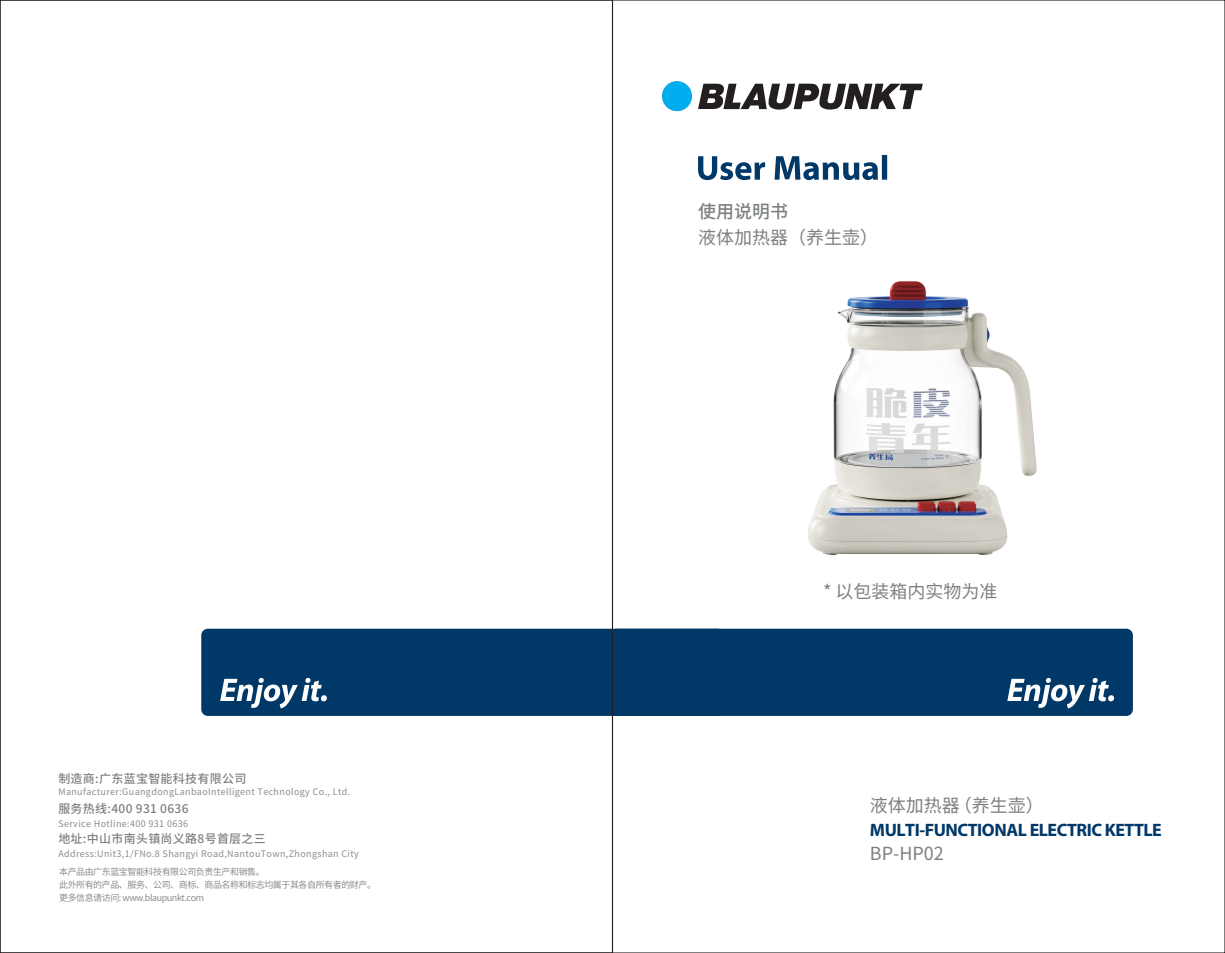
<style>
.page{position:relative;width:1225px;height:953px;background:#fff}
.page>*{position:absolute;margin:0;border:0;box-sizing:border-box;transform-origin:0 0}
.t1{font:700 18px "Myriad Pro";letter-spacing:-.025em;color:#003867}
.t2{font:18px "Source Han Sans CN";color:#7d8083}
.t3{font:18px "Source Han Sans SC";color:#7d8083}
.t4{font:500 18px "Source Han Sans CN";color:#7d8083}
.t5{font:500 12px "Source Han Sans CN";letter-spacing:.025em;color:#7d8083}
.t6{font:9px/18px "Source Han Sans CN";letter-spacing:.04em;color:#8a8c8f}
.t7{font:9px/13px "Source Han Sans CN";letter-spacing:-.05em;color:#8a8c8f}
</style>
<div class="page">
<img style="left:807px;top:281px;width:230px;height:274px">
<div style="left:201px;top:628px;width:932px;height:88px;background:#003867"></div>
<svg style="left:698px;top:155px;width:189px;height:25px"></svg>
<div style="left:662px;top:81px;width:29px;height:30px;border:1px solid #179dd9;border-radius:50%"></div>
<div style="left:662px;top:82px;width:29px;height:29px;background:#00aeef;border-radius:50%"></div>
<svg style="left:698px;top:84px;width:224px;height:26px"></svg>
<h2 class="t5" style="left:58px;top:771px;width:190px">制造商:广东蓝宝智能科技有限公司</h2>
<p class="t6" style="left:58px;top:782px;width:293px">Manufacturer:GuangdongLanbaoIntelligent Technology Co., Ltd.</p>
<p class="t6" style="left:58px;top:814px;width:131px">Service Hotline:400 931 0636</p>
<p class="t6" style="left:58px;top:845px;width:302px">Address:Unit3,1/FNo.8 Shangyi Road,NantouTown,Zhongshan City本产品由广东蓝宝智能科技有限公司负责生产和销售。</p>
<p class="t7" style="left:59px;top:878px;width:318px">此外所有的产品、服务、公司、商标、商品名称和标志均属于其各自所有者的财产。更多信息请访问: www.blaupunkt.com</p>
<h2 class="t5" style="left:58px;top:801px;width:132px">服务热线:400 931 0636</h2>
<h2 class="t5" style="left:58px;top:831px;width:209px">地址:中山市南头镇尚义路8号首层之三</h2>
<h1 class="t4" style="left:698px;top:201px;width:91px">使用说明书</h1>
<h1 class="t2" style="left:698px;top:227px;width:181px">液体加热器（养生壶）</h1>
<h1 class="t3" style="left:823px;top:582px;width:176px">* 以包装箱内实物为准</h1>
<h1 class="t2" style="left:870px;top:794px;width:175px">液体加热器（养生壶）</h1>
<h1 class="t2" style="left:870px;top:842px;width:75px">BP-HP02</h1>
<h1 class="t1" style="left:870px;top:817px;width:293px">MULTI-FUNCTIONAL ELECTRIC KETTLE</h1>
</div>
